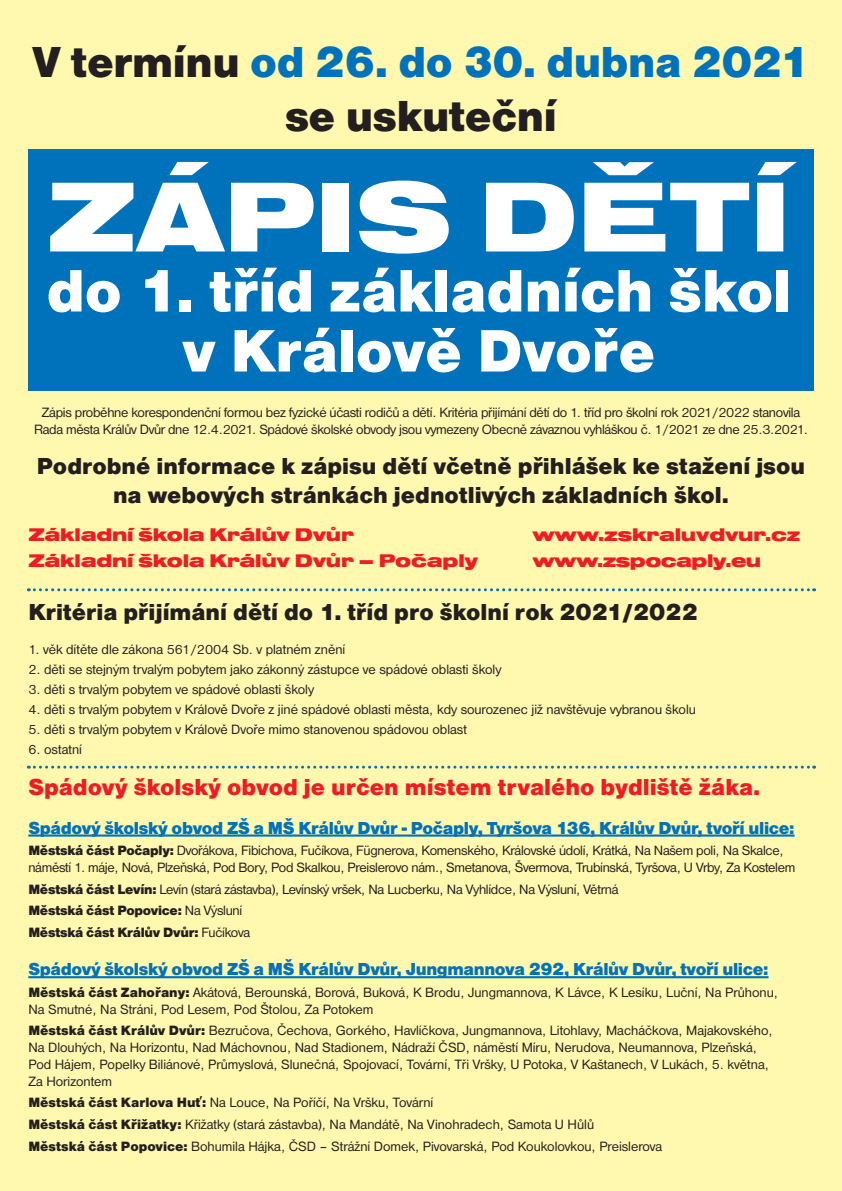
<style>
.page{position:relative;width:842px;height:1191px;background:#fff8ae}
.page>*{position:absolute;margin:0;border:0;box-sizing:border-box;transform-origin:0 0}
.t1{font:103px "Nimbus San DCE Blac Exte";color:#fff}
.t2{font:62px/60px "Nimbus San DCE Blac";letter-spacing:-.005em;color:#fff;text-align:center}
.t3{font:45px/54px "Nimbus San DCE Blac";letter-spacing:-.01em;color:#231f20;text-align:center}
.t4{font:24px/28.8px "Nimbus San DCE Blac";color:#231f20;text-align:center}
.t5{font:24px "Nimbus San DCE Blac";color:#ee1d23}
.t6{font:19px "Nimbus San DCE Blac Exte";letter-spacing:-.01em;color:#ee1d23}
.t7{font:19px "Nimbus San DCE Blac Exte";letter-spacing:-.03em;color:#ee1d23}
.t8{font:18px "Nimbus San DCE Blac";letter-spacing:-.02em;color:#0072bc}
.t9{font:14px/16.8px "Nimbus San DCE";color:#231f20}
.t10{font:14px/16.8px "Nimbus San DCE";letter-spacing:-.02em;color:#231f20;text-align:center}
.t11{font:14px/21.6px "Nimbus San DCE Blac";letter-spacing:-.02em;color:#231f20}
.s1{color:#0072bc}
.s2{font-family:"Nimbus San DCE Blac"}
.s3{font-family:"Nimbus San DCE"}
</style>
<div class="page">
<hr style="left:28px;top:834px;width:767px;height:2px;background:#0072bc">
<hr style="left:28px;top:976px;width:740px;height:2px;background:#0072bc">
<div style="left:28px;top:150px;width:786px;height:241px;background:#0072bc"></div>
<svg style="left:28px;top:588px;width:787px;height:3px"></svg>
<svg style="left:28px;top:765px;width:787px;height:3px"></svg>
<h3 class="t3" style="left:33px;top:35px;width:778px">V termínu <span class="s1">od 26. do 30. dubna 2021 </span>se uskuteční</h3>
<h1 class="t1" style="left:47px;top:158px;width:744px">ZÁPIS DĚTÍ</h1>
<h2 class="t2" style="left:47px;top:261px;width:746px">do 1. tříd základních škol v Králově Dvoře</h2>
<p class="t10" style="left:34px;top:404px;width:775px">Zápis proběhne korespondenční formou bez fyzické účasti rodičů a dětí. Kritéria přijímání dětí do 1. tříd pro školní rok 2021/2022 stanovila<br>Rada města Králův Dvůr dne 12.4.2021. Spádové školské obvody jsou vymezeny Obecně závaznou vyhláškou č. 1/2021 ze dne 25.3.2021.</p>
<h3 class="t4" style="left:37px;top:452px;width:769px">Podrobné informace k zápisu dětí včetně přihlášek ke stažení jsou na webových stránkách jednotlivých základních škol.</h3>
<h3 class="t6" style="left:28px;top:524px;width:327px">Základní škola Králův Dvůr</h3>
<h3 class="t6" style="left:532px;top:524px;width:270px">www.zskraluvdvur.cz</h3>
<h3 class="t6" style="left:28px;top:550px;width:451px">Základní škola Králův Dvůr – Počaply</h3>
<h3 class="t7" style="left:532px;top:550px;width:230px">www.zspocaply.eu</h3>
<h3 class="t4" style="left:28px;top:597px;width:671px">Kritéria přijímání dětí do 1. tříd pro školní rok 2021/2022</h3>
<p class="t9" style="left:28px;top:641px;width:318px">1. věk dítěte dle zákona 561/2004 Sb. v platném znění</p>
<p class="t9" style="left:28px;top:661px;width:475px">2. děti se stejným trvalým pobytem jako zákonný zástupce ve spádové oblasti školy</p>
<p class="t9" style="left:28px;top:681px;width:287px">3. děti s trvalým pobytem ve spádové oblasti školy</p>
<p class="t9" style="left:28px;top:701px;width:669px">4. děti s trvalým pobytem v Králově Dvoře z jiné spádové oblasti města, kdy sourozenec již navštěvuje vybranou školu</p>
<p class="t9" style="left:28px;top:721px;width:440px">5. děti s trvalým pobytem v Králově Dvoře mimo stanovenou spádovou oblast</p>
<p class="t9" style="left:28px;top:741px;width:55px">6. ostatní</p>
<h3 class="t5" style="left:28px;top:773px;width:733px">Spádový školský obvod je určen místem trvalého bydliště žáka.</h3>
<p class="t8" style="left:28px;top:817px;width:768px">Spádový školský obvod ZŠ a MŠ Králův Dvůr - Počaply, Tyršova 136, Králův Dvůr, tvoří ulice:</p>
<p class="t10" style="left:28px;top:842px;width:768px;text-align:left"><span class="s2">Městská část Počaply:</span> Dvořákova, Fibichova, Fučíkova, Fügnerova, Komenského, Královské údolí, Krátká, Na Našem poli, Na Skalce, náměstí 1. máje, Nová, Plzeňská, Pod Bory, Pod Skalkou, Preislerovo nám., Smetanova, Švermova, Trubínská, Tyršova, U Vrby, Za Kostelem</p>
<p class="t10" style="left:28px;top:880px;width:592px"><span class="s2">Městská část Levín:</span> Levín (stará zástavba), Levínský vršek, Na Lucberku, Na Vyhlídce, Na Výsluní, Větrná</p>
<p class="t11" style="left:28px;top:900px;width:223px">Městská část Popovice: <span class="s3">Na Výsluní<br></span>Městská část Králův Dvůr: <span class="s3">Fučíkova</span></p>
<p class="t8" style="left:28px;top:958px;width:742px">Spádový školský obvod ZŠ a MŠ Králův Dvůr, Jungmannova 292, Králův Dvůr, tvoří ulice:</p>
<p class="t9" style="left:28px;top:984px;width:751px"><span class="s2">Městská část Zahořany:</span> Akátová, Berounská, Borová, Buková, K Brodu, Jungmannova, K Lávce, K Lesíku, Luční, Na Průhonu,<br>Na Smutné, Na Stráni, Pod Lesem, Pod Štolou, Za Potokem</p>
<p class="t9" style="left:28px;top:1022px;width:746px"><span class="s2">Městská část Králův Dvůr:</span> Bezručova, Čechova, Gorkého, Havlíčkova, Jungmannova, Litohlavy, Macháčkova, Majakovského, Na Dlouhých, Na Horizontu, Nad Máchovnou, Nad Stadionem, Nádraží ČSD, náměstí Míru, Nerudova, Neumannova, Plzeňská, Pod Hájem, Popelky Biliánové, Průmyslová, Slunečná, Spojovací, Tovární, Tři Vršky, U Potoka, V Kaštanech, V Lukách, 5. května, Za Horizontem</p>
<p class="t9" style="left:28px;top:1092px;width:635px;line-height:21.6px"><span class="s2">Městská část Karlova Huť:</span> Na Louce, Na Poříčí, Na Vršku, Tovární<br><span class="s2">Městská část Křižatky:</span> Křižatky (stará zástavba), Na Mandátě, Na Vinohradech, Samota U Hůlů<br><span class="s2">Městská část Popovice:</span> Bohumila Hájka, ČSD – Strážní Domek, Pivovarská, Pod Koukolovkou, Preislerova</p>
</div>
